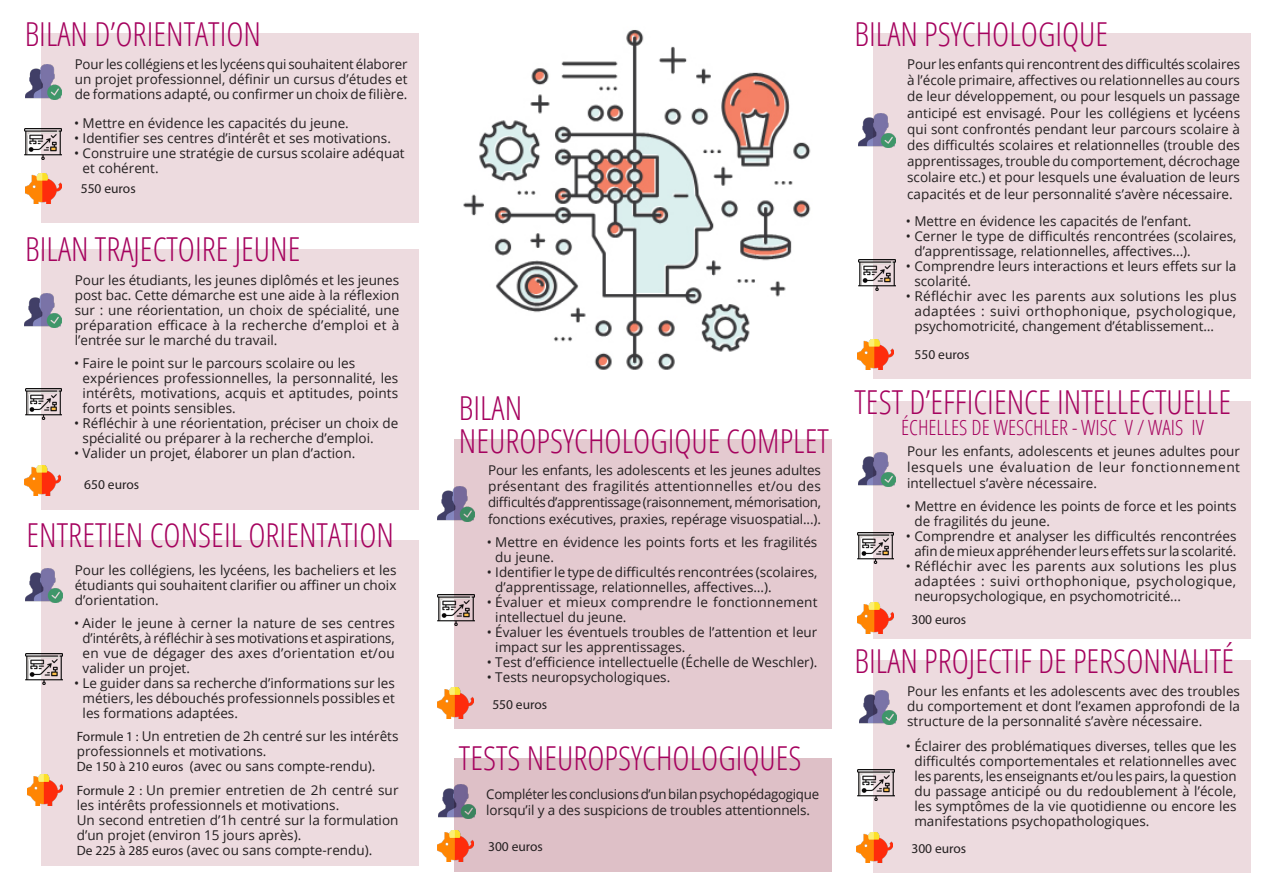
<style>
.page{position:relative;width:1263px;height:893px;background:#fff}
.page>*{position:absolute;margin:0;border:0;box-sizing:border-box;transform-origin:0 0}
.texte_courant_petit{font:300 condensed 33px "Open Sans";color:#a5025e}
.texte_courant_petit-2{font:300 condensed 21px "Open Sans";color:#a5025e}
.texte_courant_petit-3{font:13.5px/15px "Open Sans";color:#231f20}
.texte_courant_petit-4{font:13.5px/16.2px "Open Sans";letter-spacing:-.02em;color:#231f20}
.texte_courant_petit-5{font:13.5px "Myriad Pro";color:#231f20}
.s1{font-family:"Myriad Pro"}
</style>
<div class="page">
<div style="left:41px;top:33px;width:378px;height:190px;background:#eddbdf"></div>
<div style="left:41px;top:249px;width:378px;height:261px;background:#eddbdf"></div>
<img style="left:25px;top:293px;width:36px;height:35px">
<img style="left:25px;top:389px;width:37px;height:31px">
<img style="left:25px;top:465px;width:36px;height:31px">
<img style="left:463px;top:30px;width:348px;height:340px">
<img style="left:25px;top:65px;width:37px;height:34px">
<img style="left:25px;top:128px;width:36px;height:31px">
<img style="left:26px;top:173px;width:35px;height:31px">
<div style="left:41px;top:540px;width:378px;height:326px;background:#eddbdf"></div>
<img style="left:27px;top:775px;width:36px;height:30px">
<img style="left:26px;top:568px;width:36px;height:35px">
<img style="left:25px;top:653px;width:37px;height:31px">
<div style="left:454px;top:439px;width:377px;height:290px;background:#e4cad0"></div>
<div style="left:454px;top:759px;width:377px;height:113px;background:#dec0c7"></div>
<img style="left:438px;top:831px;width:36px;height:30px">
<img style="left:438px;top:688px;width:36px;height:30px">
<img style="left:439px;top:785px;width:36px;height:34px">
<img style="left:437px;top:594px;width:37px;height:31px">
<div style="left:873px;top:33px;width:377px;height:346px;background:#eddbdf"></div>
<div style="left:873px;top:402px;width:377px;height:237px;background:#eddbdf"></div>
<div style="left:873px;top:660px;width:377px;height:212px;background:#eddbdf"></div>
<img style="left:857px;top:339px;width:36px;height:31px">
<img style="left:857px;top:603px;width:36px;height:30px">
<img style="left:857px;top:832px;width:36px;height:31px">
<img style="left:859px;top:690px;width:37px;height:34px">
<img style="left:859px;top:452px;width:36px;height:35px">
<img style="left:859px;top:113px;width:36px;height:35px">
<img style="left:857px;top:532px;width:37px;height:31px">
<img style="left:858px;top:259px;width:37px;height:31px">
<img style="left:857px;top:769px;width:37px;height:31px">
<img style="left:438px;top:487px;width:37px;height:34px">
<p class="texte_courant_petit" style="left:25px;top:12px;width:238px">BILAN D’ORIENTATION</p>
<p class="texte_courant_petit-3" style="left:75px;top:56px;width:334px;text-align:justify">Pour les collégiens et les lycéens qui souhaitent élaborer un projet professionnel, définir un cursus d’études et de formations adapté, ou confirmer un choix de filière.</p>
<p class="texte_courant_petit-3" style="left:74px;top:115px;width:276px">• Mettre en évidence les capacités du jeune.</p>
<p class="texte_courant_petit-3" style="left:74px;top:130px;width:318px">• Identifier ses centres d’intérêt et ses motivations.</p>
<p class="texte_courant_petit-3" style="left:83px;top:145px;width:324px;text-indent:-9px">• Construire une stratégie de cursus scolaire adéquat et cohérent.</p>
<p class="texte_courant_petit-5" style="left:81px;top:180px;width:56px">550 euros</p>
<p class="texte_courant_petit" style="left:25px;top:226px;width:277px">BILAN TRAJECTOIRE JEUNE</p>
<p class="texte_courant_petit-3" style="left:75px;top:272px;width:326px;text-align:justify">Pour les étudiants, les jeunes diplômés et les jeunes post bac. Cette démarche est une aide à la réflexion sur : une réorientation, un choix de spécialité, une préparation efficace à la recherche d’emploi et à l’entrée sur le marché du travail.</p>
<p class="texte_courant_petit-3" style="left:83px;top:355px;width:317px;text-indent:-9px">• Faire le point sur le parcours scolaire ou les expériences professionnelles, la personnalité, les intérêts, motivations, acquis et aptitudes, points forts et points sensibles.</p>
<p class="texte_courant_petit-3" style="left:83px;top:415px;width:317px;text-indent:-9px">• Réfléchir à une réorientation, préciser un choix de spécialité ou préparer à la recherche d’emploi.</p>
<p class="texte_courant_petit-3" style="left:74px;top:445px;width:283px">• Valider un projet, élaborer un plan d’action.</p>
<p class="texte_courant_petit-5" style="left:84px;top:476px;width:56px">650 euros</p>
<p class="texte_courant_petit" style="left:27px;top:513px;width:369px">ENTRETIEN CONSEIL ORIENTATION</p>
<p class="texte_courant_petit-3" style="left:75px;top:562px;width:323px;text-align:justify">Pour les collégiens, les lycéens, les bacheliers et les étudiants qui souhaitent clarifier ou affiner un choix d’orientation.</p>
<p class="texte_courant_petit-3" style="left:83px;top:615px;width:314px;text-align:justify;text-indent:-9px">• Aider le jeune à cerner la nature de ses centres d’intérêts, à réfléchir à ses motivations et aspirations, en vue de dégager des axes d’orientation et/ou valider un projet.</p>
<p class="texte_courant_petit-3" style="left:83px;top:675px;width:314px;text-align:justify;text-indent:-9px">• Le guider dans sa recherche d’informations sur les métiers, les débouchés professionnels possibles et les formations adaptées.</p>
<p class="texte_courant_petit-3" style="left:77px;top:728px;width:323px"><span class="s1">Formule 1 :</span> Un entretien de 2h centré sur les intérêts professionnels et motivations.</p>
<p class="texte_courant_petit-3" style="left:77px;top:758px;width:300px"><span class="s1">De 150 à 210 euros</span> (avec ou sans compte-rendu).</p>
<p class="texte_courant_petit-3" style="left:77px;top:782px;width:323px"><span class="s1">Formule 2 :</span> Un premier entretien de 2h centré sur les intérêts professionnels et motivations.</p>
<p class="texte_courant_petit-3" style="left:77px;top:812px;width:323px">Un second entretien d’1h centré sur la formulation d’un projet (environ 15 jours après).</p>
<p class="texte_courant_petit-3" style="left:77px;top:842px;width:297px"><span class="s1">De 225 à 285 euros</span> (avec ou sans compte-rendu).</p>
<p class="texte_courant_petit" style="left:459px;top:386px;width:65px">BILAN</p>
<p class="texte_courant_petit" style="left:459px;top:419px;width:371px">NEUROPSYCHOLOGIQUE COMPLET</p>
<p class="texte_courant_petit-3" style="left:488px;top:462px;width:334px;line-height:16.2px;text-align:justify">Pour les enfants, les adolescents et les jeunes adultes présentant des fragilités attentionnelles et/ou des difficultés d’apprentissage (raisonnement, mémorisation, fonctions exécutives, praxies, repérage visuospatial...).</p>
<p class="texte_courant_petit-3" style="left:495px;top:534px;width:324px;text-indent:-9px">• Mettre en évidence les points forts et les fragilités du jeune.</p>
<p class="texte_courant_petit-3" style="left:495px;top:564px;width:324px;text-indent:-9px">• Identifier le type de difficultés rencontrées (scolaires, d’apprentissage, relationnelles, affectives…).</p>
<p class="texte_courant_petit-3" style="left:495px;top:594px;width:324px;text-indent:-9px">• Évaluer et mieux comprendre le fonctionnement intellectuel du jeune.</p>
<p class="texte_courant_petit-3" style="left:495px;top:624px;width:324px;text-indent:-9px">• Évaluer les éventuels troubles de l’attention et leur impact sur les apprentissages.</p>
<p class="texte_courant_petit-3" style="left:487px;top:654px;width:332px">• Test d’efficience intellectuelle (Échelle de Weschler).</p>
<p class="texte_courant_petit-3" style="left:487px;top:669px;width:185px">• Tests neuropsychologiques.</p>
<p class="texte_courant_petit-5" style="left:492px;top:696px;width:56px">550 euros</p>
<p class="texte_courant_petit" style="left:459px;top:736px;width:344px">TESTS NEUROPSYCHOLOGIQUES</p>
<p class="texte_courant_petit-4" style="left:486px;top:785px;width:334px">Compléter les conclusions d’un bilan psychopédagogique lorsqu’il y a des suspicions de troubles attentionnels.</p>
<p class="texte_courant_petit-5" style="left:488px;top:838px;width:56px">300 euros</p>
<p class="texte_courant_petit" style="left:854px;top:12px;width:255px">BILAN PSYCHOLOGIQUE</p>
<p class="texte_courant_petit-3" style="left:907px;top:56px;width:334px;line-height:16.2px;text-align:justify">Pour les enfants qui rencontrent des difficultés scolaires à l’école primaire, affectives ou relationnelles au cours de leur développement, ou pour lesquels un passage anticipé est envisagé. Pour les collégiens et lycéens qui sont confrontés pendant leur parcours scolaire à des difficultés scolaires et relationnelles (trouble des apprentissages, trouble du comportement, décrochage scolaire etc.) et pour lesquels une évaluation de leurs capacités et de leur personnalité s’avère nécessaire.</p>
<p class="texte_courant_petit-3" style="left:906px;top:213px;width:287px">• Mettre en évidence les capacités de l’enfant.</p>
<p class="texte_courant_petit-3" style="left:914px;top:228px;width:324px;text-indent:-9px">• Cerner le type de difficultés rencontrées (scolaires, d’apprentissage, relationnelles, affectives...).</p>
<p class="texte_courant_petit-3" style="left:914px;top:258px;width:324px;text-indent:-9px">• Comprendre leurs interactions et leurs effets sur la scolarité.</p>
<p class="texte_courant_petit-3" style="left:914px;top:288px;width:324px;text-align:justify;text-indent:-9px">• Réfléchir avec les parents aux solutions les plus adaptées : suivi orthophonique, psychologique, psychomotricité, changement d’établissement…</p>
<p class="texte_courant_petit-5" style="left:915px;top:346px;width:56px">550 euros</p>
<p class="texte_courant_petit" style="left:854px;top:379px;width:378px">TEST D’EFFICIENCE INTELLECTUELLE</p>
<p class="texte_courant_petit-2" style="left:901px;top:413px;width:304px">ÉCHELLES DE WESCHLER - WISC V / WAIS IV</p>
<p class="texte_courant_petit-3" style="left:907px;top:442px;width:334px;line-height:16.2px;text-align:justify">Pour les enfants, adolescents et jeunes adultes pour lesquels une évaluation de leur fonctionnement intellectuel s’avère nécessaire.</p>
<p class="texte_courant_petit-3" style="left:914px;top:499px;width:324px;text-indent:-9px">• Mettre en évidence les points de force et les points de fragilités du jeune.</p>
<p class="texte_courant_petit-3" style="left:906px;top:529px;width:332px;text-align:right">• Comprendre et analyser les difficultés rencontrées afin de mieux appréhender leurs effets sur la scolarité.</p>
<p class="texte_courant_petit-3" style="left:914px;top:559px;width:324px;text-align:justify;text-indent:-9px">• Réfléchir avec les parents aux solutions les plus adaptées : suivi orthophonique, psychologique, neuropsychologique, en psychomotricité...</p>
<p class="texte_courant_petit-5" style="left:911px;top:611px;width:56px">300 euros</p>
<p class="texte_courant_petit" style="left:854px;top:639px;width:381px">BILAN PROJECTIF DE PERSONNALITÉ</p>
<p class="texte_courant_petit-3" style="left:907px;top:683px;width:334px;text-align:justify">Pour les enfants et les adolescents avec des troubles du comportement et dont l’examen approfondi de la structure de la personnalité s’avère nécessaire.</p>
<p class="texte_courant_petit-3" style="left:914px;top:739px;width:324px;text-align:justify;text-indent:-9px">• Éclairer des problématiques diverses, telles que les difficultés comportementales et relationnelles avec les parents, les enseignants et/ou les pairs, la question du passage anticipé ou du redoublement à l’école, les symptômes de la vie quotidienne ou encore les manifestations psychopathologiques.</p>
<p class="texte_courant_petit-5" style="left:911px;top:840px;width:56px">300 euros</p>
</div>
